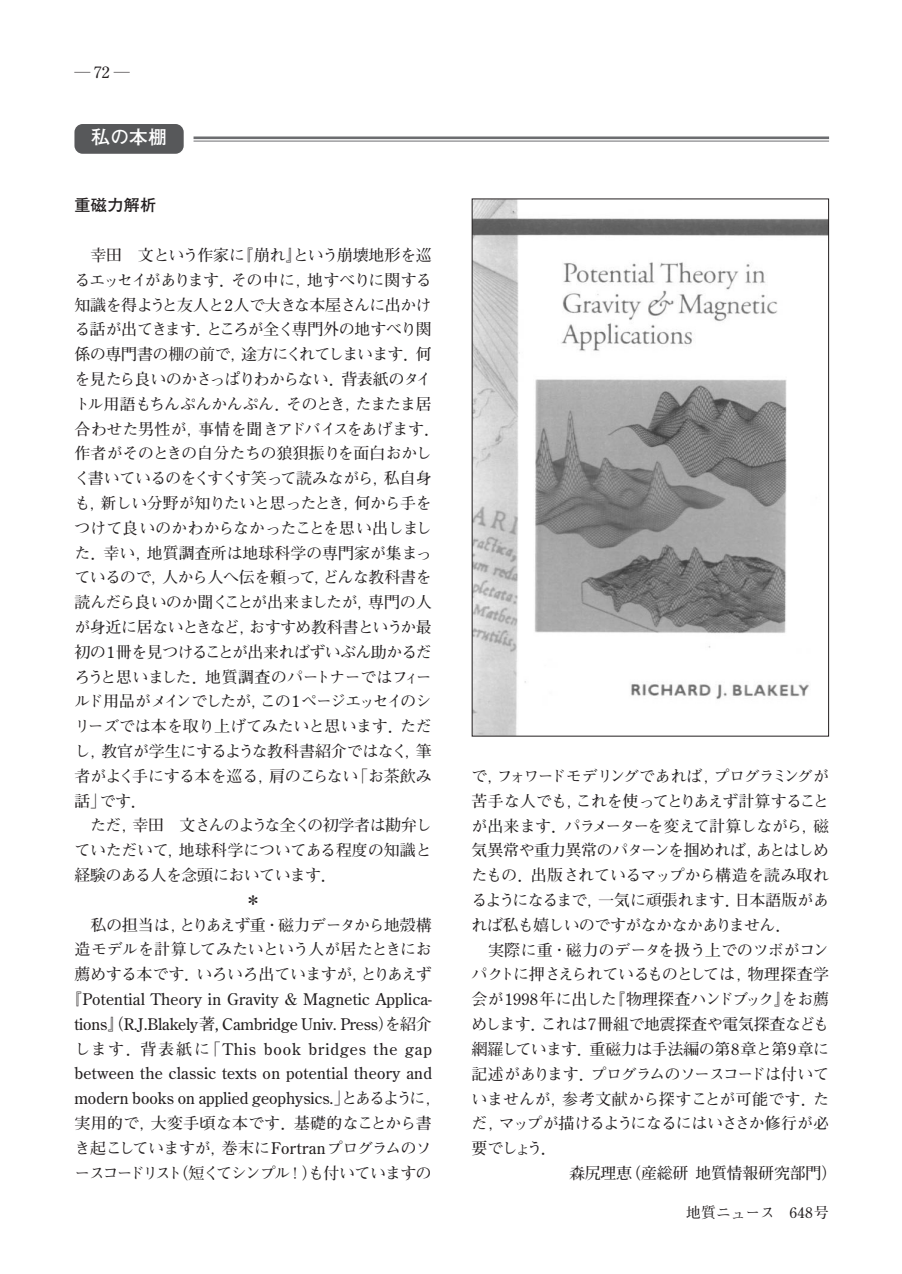
<style>
.page{position:relative;width:902px;height:1274px;background:#fff}
.page>*{position:absolute;margin:0;border:0;box-sizing:border-box;transform-origin:0 0}
.t1{font:700 18.55px "Futo Go B101";color:#fff}
.t2{font:700 15.92px/24.8px "Futo Min A101";letter-spacing:-.02em;color:#231f20}
.t3{font:700 15.92px "Futo Min A101";letter-spacing:.015em;color:#231f20}
.t4{font:700 15.92px "Futo Min A101";color:#231f20}
.t5{font:700 15.92px "Futo Min A101";letter-spacing:.055em;color:#231f20}
.t6{font:700 15.92px "Futo Min A101";letter-spacing:-.08em;color:#231f20}
.t7{font:700 15.92px "Futo Min A101";letter-spacing:.01em;color:#231f20}
.t8{font:700 15.92px "Futo Min A101";letter-spacing:-.06em;color:#231f20}
.t9{font:700 15.92px "Futo Min A101";letter-spacing:-.07em;color:#231f20}
.t10{font:700 15.92px "Futo Min A101";letter-spacing:-.045em;color:#231f20}
.t11{font:700 15.92px "Futo Min A101";letter-spacing:.025em;color:#231f20}
.t12{font:700 15.92px "Futo Go B101";letter-spacing:.03em;color:#231f20}
.t13{font:700 14.88px "Futo Min A101";color:#231f20}
</style>
<div class="page">
<div style="left:74px;top:124px;width:110px;height:30px;background:#57585a;border-radius:8px"></div>
<hr style="left:193px;top:136px;width:635px;height:3px;background:#6c6d70">
<hr style="left:193px;top:141px;width:635px;height:1px;background:#6c6d70">
<img style="left:473px;top:200px;width:353px;height:535px">
<p class="t2" style="left:74px;top:62px;width:57px">―72―</p>
<p class="t1" style="left:91px;top:130px;width:77px">私の本棚</p>
<p class="t12" style="left:74px;top:199px;width:83px">重磁力解析</p>
<p class="t2" style="left:74px;top:245px;width:367px;text-indent:16px">幸田　文という作家に『崩れ』という崩壊地形を巡るエッセイがあります．その中に，地すべりに関する知識を得ようと友人と2人で大きな本屋さんに出かける話が出てきます．ところが全く専門外の地すべり関係の専門書の棚の前で，途方にくれてしまいます．何を見たら良いのかさっぱりわからない．背表紙のタイトル用語もちんぷんかんぷん．そのとき，たまたま居合わせた男性が，事情を聞きアドバイスをあげます．作者がそのときの自分たちの狼狽振りを面白おかしく書いているのをくすくす笑って読みながら，私自身も，新しい分野が知りたいと思ったとき，何から手をつけて良いのかわからなかったことを思い出しました．幸い，地質調査所は地球科学の専門家が集まっているので，人から人へ伝を頼って，どんな教科書を読んだら良いのか聞くことが出来ましたが，専門の人が身近に居ないときなど，おすすめ教科書というか最初の1冊を見つけることが出来ればずいぶん助かるだろうと思いました．地質調査のパートナーではフィールド用品がメインでしたが，この1ページエッセイのシリーズでは本を取り上げてみたいと思います．ただし，教官が学生にするような教科書紹介ではなく，筆者がよく手にする本を巡る，肩のこらない「お茶飲み話」です．</p>
<p class="t10" style="left:90px;top:820px;width:343px">ただ，幸田　文さんのような全くの初学者は勘弁し</p>
<p class="t2" style="left:74px;top:840px;width:359px">ていただいて，地球科学についてある程度の知識と</p>
<p class="t2" style="left:74px;top:865px;width:263px">経験のある人を念頭においています．</p>
<p class="t2" style="left:245px;top:890px;width:17px">＊</p>
<p class="t2" style="left:90px;top:915px;width:343px">私の担当は，とりあえず重・磁力データから地殻構</p>
<p class="t2" style="left:74px;top:939px;width:359px">造モデルを計算してみたいという人が居たときにお</p>
<p class="t2" style="left:74px;top:964px;width:359px">薦めする本です．いろいろ出ていますが，とりあえず</p>
<p class="t3" style="left:66px;top:994px;width:367px">『Potential Theory in Gravity &amp; Magnetic Applica-</p>
<p class="t2" style="left:74px;top:1014px;width:359px">tions』（R.J.Blakely著, Cambridge Univ. Press）を紹介</p>
<p class="t5" style="left:74px;top:1043px;width:359px">します．背表紙に「This book bridges the gap</p>
<p class="t3" style="left:74px;top:1068px;width:359px">between the classic texts on potential theory and</p>
<p class="t4" style="left:74px;top:1093px;width:367px">modern books on applied geophysics.」とあるように，</p>
<p class="t11" style="left:74px;top:1118px;width:359px">実用的で，大変手頃な本です．基礎的なことから書</p>
<p class="t2" style="left:74px;top:1138px;width:359px">き起こしていますが，巻末にFortranプログラムのソ</p>
<p class="t6" style="left:74px;top:1167px;width:359px">ースコードリスト（短くてシンプル！）も付いていますの</p>
<p class="t2" style="left:471px;top:766px;width:359px;text-align:justify">で，フォワードモデリングであれば，プログラミングが苦手な人でも，これを使ってとりあえず計算することが出来ます．パラメーターを変えて計算しながら，磁気異常や重力異常のパターンを掴めれば，あとはしめたもの．出版されているマップから構造を読み取れるようになるまで，一気に頑張れます．日本語版があれば私も嬉しいのですがなかなかありません．</p>
<p class="t2" style="left:488px;top:940px;width:342px">実際に重・磁力のデータを扱う上でのツボがコン</p>
<p class="t2" style="left:471px;top:964px;width:359px">パクトに押さえられているものとしては，物理探査学</p>
<p class="t7" style="left:471px;top:994px;width:359px">会が1998年に出した『物理探査ハンドブック』をお薦</p>
<p class="t2" style="left:471px;top:1014px;width:359px">めします．これは7冊組で地震探査や電気探査なども</p>
<p class="t2" style="left:471px;top:1039px;width:359px">網羅しています．重磁力は手法編の第8章と第9章に</p>
<p class="t8" style="left:471px;top:1068px;width:359px">記述があります．プログラムのソースコードは付いて</p>
<p class="t2" style="left:471px;top:1088px;width:359px">いませんが，参考文献から探すことが可能です．た</p>
<p class="t9" style="left:471px;top:1118px;width:359px">だ，マップが描けるようになるにはいささか修行が必</p>
<p class="t2" style="left:471px;top:1138px;width:86px">要でしょう．</p>
<p class="t2" style="left:569px;top:1163px;width:269px">森尻理恵（産総研地質情報研究部門）</p>
<p class="t13" style="left:686px;top:1207px;width:144px">地質ニュース 648号</p>
</div>
